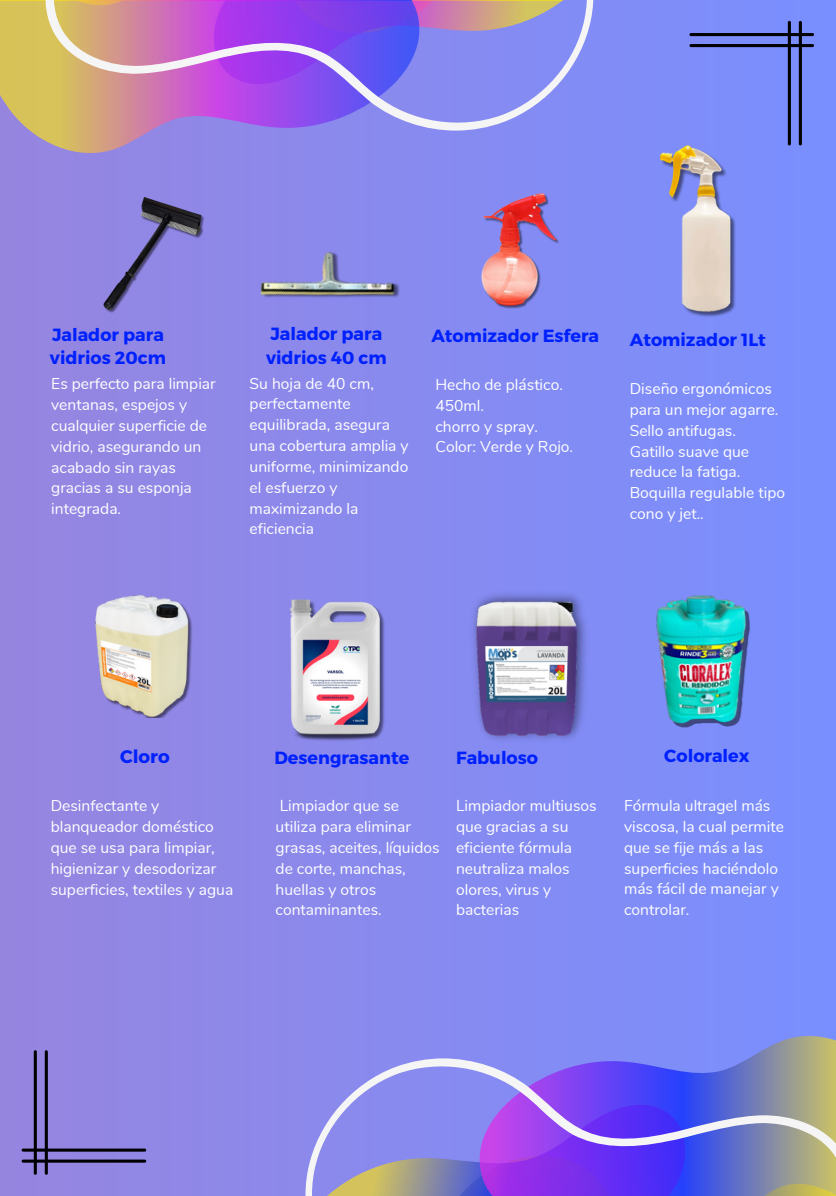
<style>
.page{position:relative;width:836px;height:1196px;background:#fff}
.page>*{position:absolute;margin:0;border:0;box-sizing:border-box;transform-origin:0 0}
.t1{font:700 18.2px "Montserrat";color:#0021ff}
.t2{font:700 17.6px/23.4px "Montserrat";color:#0021ff}
.t3{font:15.6px/20.8px "Nunito";color:#fff}
</style>
<div class="page">
<div style="left:0;top:0;width:835px;height:1195px;background:linear-gradient(to right,#9685df,#798fff)"></div>
<svg style="left:22px;top:1050px;width:124px;height:124px;background:#8479cc"></svg>
<svg style="left:689px;top:21px;width:125px;height:124px;background:#6f7fe2"></svg>
<div style="left:600px;top:0;width:62px;height:91px;background:#808df7"></div>
<svg style="left:0;top:0;width:422px;height:160px;background:#a89ab5"></svg>
<svg style="left:40px;top:0;width:560px;height:131px;background:#a77fd1"></svg>
<div style="left:236px;top:1098px;width:63px;height:97px;background:#8d88e9"></div>
<svg style="left:476px;top:1029px;width:360px;height:29px;background:#858fe8"></svg>
<svg style="left:299px;top:1058px;width:537px;height:137px;background:#8677da"></svg>
<img style="left:608px;top:132px;width:198px;height:198px">
<img style="left:480px;top:191px;width:81px;height:121px">
<img style="left:243px;top:597px;width:191px;height:152px">
<img style="left:449px;top:586px;width:160px;height:161px">
<img style="left:94px;top:591px;width:102px;height:126px">
<img style="left:617px;top:551px;width:168px;height:225px">
<img style="left:103px;top:195px;width:102px;height:120px">
<div style="left:205px;top:169px;width:230px;height:230px;background:#8b89eb"></div>
<p class="t2" style="left:266px;top:321px;width:122px">Jalador para vidrios 40 cm</p>
<p class="t2" style="left:50px;top:322px;width:117px">Jalador para vidrios 20cm</p>
<p class="t2" style="left:431px;top:323px;width:169px">Atomizador Esfera</p>
<p class="t3" style="left:435px;top:374px;width:129px">Hecho de plástico.</p>
<p class="t3" style="left:435px;top:395px;width:50px">450ml.</p>
<p class="t3" style="left:435px;top:416px;width:104px">chorro y spray.</p>
<h1 class="t3" style="left:435px;top:437px;width:139px">Color: Verde y Rojo.</h1>
<p class="t2" style="left:629px;top:327px;width:138px">Atomizador 1Lt</p>
<p class="t3" style="left:250px;top:373px;width:160px">Su hoja de 40 cm, perfectamente equilibrada, asegura una cobertura amplia y uniforme, minimizando el esfuerzo y maximizando la eficiencia</p>
<h1 class="t3" style="left:51px;top:374px;width:166px">Es perfecto para limpiar ventanas, espejos y cualquier superficie de vidrio, asegurando un acabado sin rayas gracias a su esponja integrada.</h1>
<p class="t3" style="left:629px;top:378px;width:150px">Diseño ergonómicos para un mejor agarre.</p>
<p class="t3" style="left:629px;top:420px;width:108px">Sello antifugas.</p>
<p class="t3" style="left:629px;top:441px;width:121px">Gatillo suave que reduce la fatiga.</p>
<p class="t3" style="left:629px;top:482px;width:157px">Boquilla regulable tipo cono y jet..</p>
<p class="t1" style="left:120px;top:745px;width:51px">Cloro</p>
<h1 class="t3" style="left:51px;top:796px;width:184px">Desinfectante y blanqueador doméstico que se usa para limpiar, higienizar y desodorizar superficies, textiles y agua</h1>
<p class="t2" style="left:274px;top:744px;width:136px">Desengrasante</p>
<p class="t2" style="left:456px;top:744px;width:84px">Fabuloso</p>
<h1 class="t2" style="left:664px;top:743px;width:87px">Coloralex</h1>
<h1 class="t3" style="left:275px;top:796px;width:165px">Limpiador que se utiliza para eliminar grasas, aceites, líquidos de corte, manchas, huellas y otros contaminantes.</h1>
<h1 class="t3" style="left:456px;top:796px;width:142px">Limpiador multiusos que gracias a su eficiente fórmula neutraliza malos olores, virus y bacterias</h1>
<p class="t3" style="left:624px;top:795px;width:161px">Fórmula ultragel más viscosa, la cual permite que se fije más a las superficies haciéndolo más fácil de manejar y controlar.</p>
</div>
